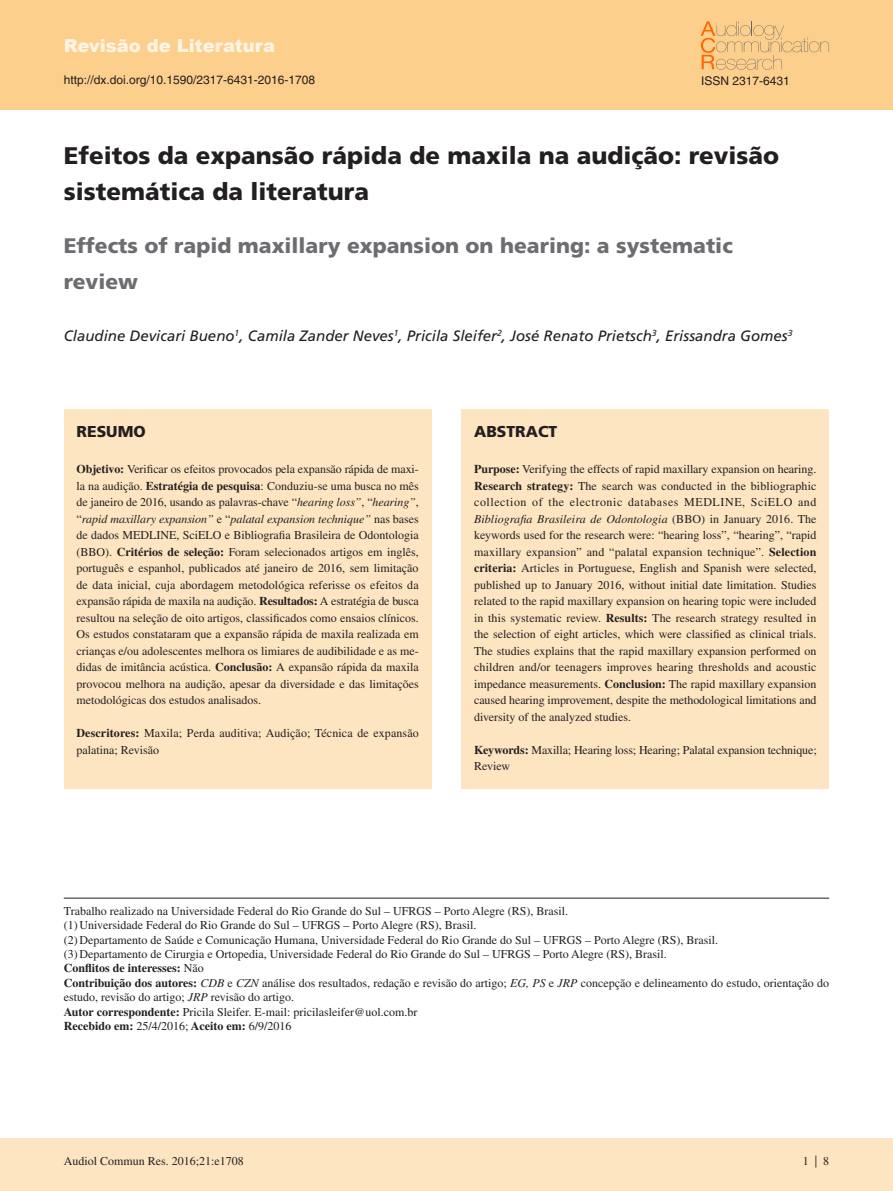
<style>
.page{position:relative;width:893px;height:1191px;background:#fff}
.page>*{position:absolute;margin:0;border:0;box-sizing:border-box;transform-origin:0 0}
.Título{font:900 24px/36px "Frutiger";color:#231f20}
.Título-secundário{font:900 21px/36px "Frutiger";color:#6c6d70}
.t1{font:900 18px "Arial";color:#fef4e4}
.Sessão{font:900 15.75px "Frutiger";color:#231f20}
.Autores{font:italic 15px "Frutiger";color:#231f20}
.Resumo{font:12px/16.5px "Times";color:#231f20;text-align:justify}
.Rodapé_sem_linha{font:12px/14.4px "Times";color:#231f20}
.Rodapé{font:12px "Times";color:#231f20}
.Rodapé_sem_linha-2{font:700 12px "Times";color:#231f20}
.t2{font:12px "Helvetica";color:#231f20}
.Cabeça{font:12px "Times";color:#231f20}
.s1{font-weight:700}
.s2{font-style:italic}
.s3{font-weight:400}
</style>
<div class="page">
<div style="left:0;top:1138px;width:893px;height:53px;background:#fee5c1"></div>
<div style="left:0;top:0;width:893px;height:110px;background:#fdcf8c"></div>
<svg style="left:701px;top:21px;width:128px;height:49px"></svg>
<div style="left:65px;top:409px;width:367px;height:379px;background:#fee5c1"></div>
<div style="left:461px;top:409px;width:368px;height:379px;background:#fee5c1"></div>
<hr style="left:64px;top:897px;width:765px;height:1px;background:#231f20">
<h3 class="t1" style="left:64px;top:32px;width:213px">Revisão de Literatura</h3>
<p class="t2" style="left:64px;top:73px;width:253px">http://dx.doi.org/10.1590/2317-6431-2016-1708</p>
<p class="t2" style="left:701px;top:74px;width:90px">ISSN 2317-6431</p>
<p class="Título" style="left:64px;top:137px;width:717px">Efeitos da expansão rápida de maxila na audição: revisão sistemática da literatura</p>
<p class="Título-secundário" style="left:64px;top:227px;width:670px">Effects of rapid maxillary expansion on hearing: a systematic review</p>
<p class="Autores" style="left:64px;top:327px;width:730px">Claudine Devicari Bueno<sup>1</sup>, Camila Zander Neves<sup>1</sup>, Pricila Sleifer<sup>2</sup>, José Renato Prietsch<sup>3</sup>, Erissandra Gomes<sup>3</sup></p>
<p class="Sessão" style="left:77px;top:422px;width:71px">RESUMO</p>
<p class="Resumo" style="left:77px;top:461px;width:344px"><span class="s1">Objetivo:</span> Verificar os efeitos provocados pela expansão rápida de maxi&shy;la na audição. <span class="s1">Estratégia de pesquisa</span>: Conduziu-se uma busca no mês de janeiro de 2016, usando as palavras-chave “<span class="s2">hearing loss”</span>, “<span class="s2">hearing”</span>, “<span class="s2">rapid maxillary expansion”</span> e “<span class="s2">palatal expansion technique”</span> nas bases de dados MEDLINE, SciELO e Bibliografia Brasileira de Odontologia (BBO). <span class="s1">Critérios de seleção:</span> Foram selecionados artigos em inglês, português e espanhol, publicados até janeiro de 2016, sem limitação de data inicial, cuja abordagem metodológica referisse os efeitos da expansão rápida de maxila na audição. <span class="s1">Resultados:</span> A estratégia de busca resultou na seleção de oito artigos, classificados como ensaios clínicos.<br>Os estudos constataram que a expansão rápida de maxila realizada em crianças e/ou adolescentes melhora os limiares de audibilidade e as me&shy;didas de imitância acústica. <span class="s1">Conclusão:</span> A expansão rápida da maxila provocou melhora na audição, apesar da diversidade e das limitações metodológicas dos estudos analisados.</p>
<p class="Resumo" style="left:77px;top:725px;width:344px"><span class="s1">Descritores:</span> Maxila; Perda auditiva; Audição; Técnica de expansão palatina; Revisão</p>
<p class="Sessão" style="left:474px;top:422px;width:85px">ABSTRACT</p>
<p class="Resumo" style="left:474px;top:461px;width:344px"><span class="s1">Purpose:</span> Verifying the effects of rapid maxillary expansion on hearing.<br><span class="s1">Research strategy:</span> The search was conducted in the bibliographic collection of the electronic databases MEDLINE, SciELO and <span class="s2">Bibliografia Brasileira de Odontologia</span> (BBO) in January 2016. The keywords used for the research were: “hearing loss”, “hearing”, “rapid maxillary expansion” and “palatal expansion technique”. <span class="s1">Selection criteria:</span> Articles in Portuguese, English and Spanish were selected, published up to January 2016, without initial date limitation. Studies related to the rapid maxillary expansion on hearing topic were included in this systematic review. <span class="s1">Results:</span> The research strategy resulted in the selection of eight articles, which were classified as clinical trials.<br>The studies explains that the rapid maxillary expansion performed on children and/or teenagers improves hearing thresholds and acoustic impedance measurements. <span class="s1">Conclusion:</span> The rapid maxillary expansion caused hearing improvement, despite the methodological limitations and diversity of the analyzed studies.</p>
<p class="Resumo" style="left:474px;top:741px;width:344px"><span class="s1">Keywords:</span> Maxilla; Hearing loss; Hearing; Palatal expansion technique;<br>Review</p>
<p class="Rodapé" style="left:64px;top:904px;width:506px">Trabalho realizado na Universidade Federal do Rio Grande do Sul – UFRGS – Porto Alegre (RS), Brasil.</p>
<p class="Rodapé_sem_linha" style="left:64px;top:918px;width:414px">(1) Universidade Federal do Rio Grande do Sul – UFRGS – Porto Alegre (RS), Brasil.</p>
<p class="Rodapé_sem_linha" style="left:64px;top:932px;width:656px">(2) Departamento de Saúde e Comunicação Humana, Universidade Federal do Rio Grande do Sul – UFRGS – Porto Alegre (RS), Brasil.</p>
<p class="Rodapé_sem_linha" style="left:64px;top:946px;width:605px">(3) Departamento de Cirurgia e Ortopedia, Universidade Federal do Rio Grande do Sul – UFRGS – Porto Alegre (RS), Brasil.</p>
<p class="Rodapé_sem_linha-2" style="left:64px;top:961px;width:142px">Conflitos de interesses: <span class="s3">Não</span></p>
<p class="Rodapé_sem_linha" style="left:64px;top:975px;width:767px"><span class="s1">Contribuição dos autores:</span> <span class="s2">CDB</span> e <span class="s2">CZN</span> análise dos resultados, redação e revisão do artigo; <span class="s2">EG, PS</span> e <span class="s2">JRP</span> concepção e delineamento do estudo, orientação do estudo, revisão do artigo; <span class="s2">JRP</span> revisão do artigo.</p>
<p class="Rodapé_sem_linha" style="left:64px;top:1004px;width:355px"><span class="s1">Autor correspondente:</span> Pricila Sleifer. E-mail: pricilasleifer@uol.com.br</p>
<p class="Rodapé_sem_linha-2" style="left:64px;top:1018px;width:229px">Recebido em: <span class="s3">25/4/2016;</span> Aceito em: <span class="s3">6/9/2016</span></p>
<p class="Resumo" style="left:64px;top:1152px;width:182px">Audiol Commun Res. 2016;21:e1708</p>
<p class="Cabeça" style="left:803px;top:1154px;width:28px">1 | 8</p>
</div>
